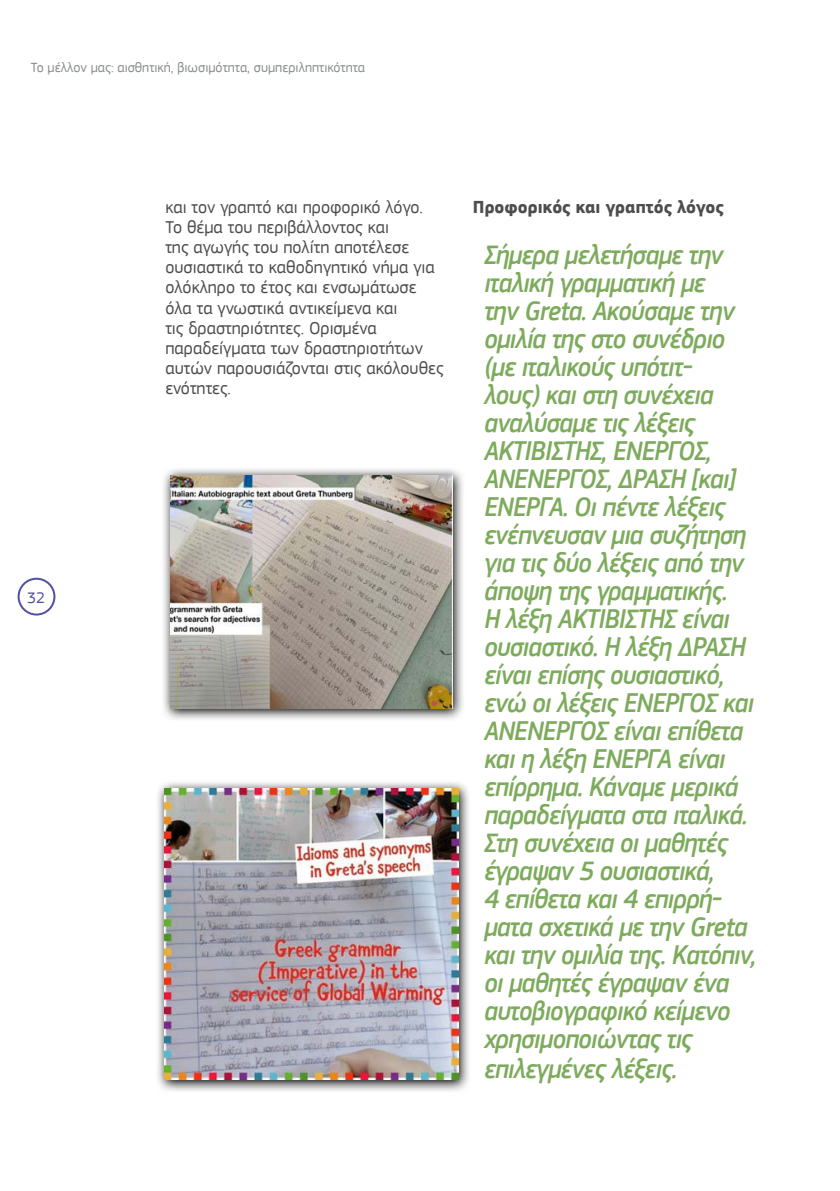
<style>
.page{position:relative;width:840px;height:1191px;background:#fff}
.page>*{position:absolute;margin:0;border:0;box-sizing:border-box;transform-origin:0 0}
.t1{font:italic 500 28px/28px "EC Square Sans Pro";letter-spacing:-.03em;color:#7dab5c;scale:.92 1}
.t2{font:18px/20.2px "EC Square Sans Pro";color:#4d4d4f}
.t3{font:700 18px "EC Square Sans Pro";color:#4d4d4f}
.t4{font:16px "EC Square Sans Pro";color:#5350a2}
.t5{font:14px "EC Square Sans Pro";color:#8a8c8e}
</style>
<div class="page">
<div style="left:18px;top:578px;width:37px;height:37px;border:2px solid #5250a1;border-radius:50%"></div>
<svg style="left:163px;top:469px;width:300px;height:251px;background:#bfbebe"></svg>
<img style="left:170px;top:475px;width:282px;height:233px">
<svg style="left:158px;top:782px;width:311px;height:309px;background:#bfbebe"></svg>
<img style="left:164px;top:788px;width:294px;height:292px">
<p class="t5" style="left:31px;top:59px;width:336px">Το μέλλον μας: αισθητική, βιωσιμότητα, συμπεριληπτικότητα</p>
<p class="t4" style="left:27px;top:588px;width:19px">32</p>
<p class="t2" style="left:165px;top:197px;width:279px">και τον γραπτό και προφορικό λόγο.<br>Το θέμα του περιβάλλοντος και<br>της αγωγής του πολίτη αποτέλεσε ουσιαστικά το καθοδηγητικό νήμα για ολόκληρο το έτος και ενσωμάτωσε όλα τα γνωστικά αντικείμενα και<br>τις δραστηριότητες. Ορισμένα παραδείγματα των δραστηριοτήτων αυτών παρουσιάζονται στις ακόλουθες ενότητες.</p>
<p class="t3" style="left:472px;top:196px;width:252px">Προφορικός και γραπτός λόγος</p>
<p class="t1" style="left:484px;top:241px;width:297px">Σήμερα μελετήσαμε την ιταλική γραμματική με<br>την Greta. Ακούσαμε την ομιλία της στο συνέδριο (με ιταλικούς υπότιτ-<br>λους) και στη συνέχεια αναλύσαμε τις λέξεις<br>ΑΚΤΙΒΙΣΤΗΣ, ΕΝΕΡΓΟΣ,<br>ΑΝΕΝΕΡΓΟΣ, ΔΡΑΣΗ [και]<br>ΕΝΕΡΓΑ. Οι πέντε λέξεις ενέπνευσαν μια συζήτηση για τις δύο λέξεις από την άποψη της γραμματικής.<br>Η λέξη ΑΚΤΙΒΙΣΤΗΣ είναι ουσιαστικό. Η λέξη ΔΡΑΣΗ είναι επίσης ουσιαστικό, ενώ οι λέξεις ΕΝΕΡΓΟΣ και<br>ΑΝΕΝΕΡΓΟΣ είναι επίθετα και η λέξη ΕΝΕΡΓΑ είναι επίρρημα. Κάναμε μερικά παραδείγματα στα ιταλικά.<br>Στη συνέχεια οι μαθητές έγραψαν 5 ουσιαστικά,<br>4 επίθετα και 4 επιρρή&shy;ματα σχετικά με την Greta και την ομιλία της. Κατόπιν, οι μαθητές έγραψαν ένα αυτοβιογραφικό κείμενο χρησιμοποιώντας τις επιλεγμένες λέξεις.</p>
</div>
